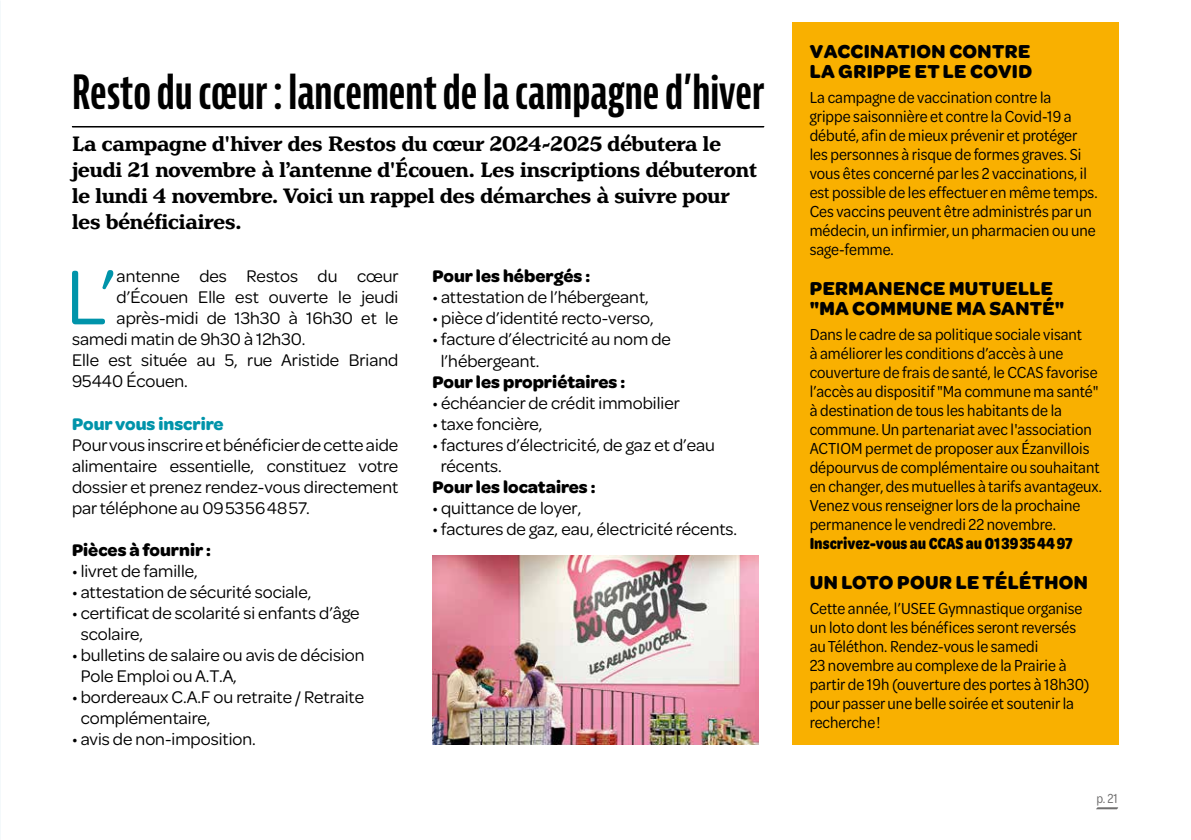
<style>
.page{position:relative;width:1191px;height:840px;background:#fff}
.page>*{position:absolute;margin:0;border:0;box-sizing:border-box;transform-origin:0 0}
.t1{font:82.4px "Omnes";color:#0094aa}
.t2{font:700 extra-condensed 46px "Bernina Sans";color:#000}
.t3{font:700 22px/26px "Henriette";letter-spacing:-.005em;color:#000}
.t4{font:700 20px/20px "Omnes";letter-spacing:.02em;color:#000}
.t5{font:18px/21px "Omnes";color:#000}
.t6{font:700 18px "Omnes";color:#000}
.t7{font:700 18px "Omnes";color:#0094aa}
.t8{font:17px/19px "Omnes Cond";color:#000}
.t9{font:700 17px "Omnes Cond";color:#000}
.t10{font:14px "Omnes Narrow";color:#706f6f}
</style>
<div class="page">
<svg style="left:1096px;top:807px;width:22px;height:2px"></svg>
<svg style="left:72px;top:126px;width:692px;height:1px"></svg>
<div style="left:792px;top:22px;width:327px;height:722px;background:#f9b000"></div>
<img style="left:432px;top:555px;width:326px;height:189px">
<h2 class="t2" style="left:72px;top:66px;width:693px">Resto du cœur: lancement de la campagne d’hiver</h2>
<p class="t3" style="left:72px;top:131px;width:686px">La campagne d'hiver des Restos du cœur 2024-2025 débutera le jeudi 21 novembre à l’antenne d'Écouen. Les inscriptions débuteront le lundi 4 novembre. Voici un rappel des démarches à suivre pour les bénéficiaires.</p>
<h1 class="t1" style="left:66px;top:242px;width:52px">L’</h1>
<p class="t5" style="left:117px;top:264px;width:284px">antenne des Restos du cœur</p>
<p class="t5" style="left:117px;top:286px;width:283px">d’Écouen Elle est ouverte le jeudi</p>
<p class="t5" style="left:117px;top:307px;width:283px">après-midi de 13h30 à 16h30 et le</p>
<p class="t5" style="left:72px;top:328px;width:235px">samedi matin de 9h30 à 12h30.</p>
<p class="t5" style="left:72px;top:349px;width:328px">Elle est située au 5, rue Aristide Briand</p>
<p class="t5" style="left:72px;top:370px;width:117px">95440 Écouen.</p>
<p class="t7" style="left:72px;top:410px;width:153px">Pour vous inscrire</p>
<p class="t5" style="left:72px;top:433px;width:328px;text-align:justify">Pour vous inscrire et bénéficier de cette aide alimentaire essentielle, constituez votre dossier et prenez rendez-vous directement par téléphone au 09 53 56 48 57.</p>
<p class="t6" style="left:72px;top:536px;width:140px">Pièces à fournir :</p>
<p class="t5" style="left:72px;top:559px;width:127px">• livret de famille,</p>
<p class="t5" style="left:72px;top:580px;width:241px">• attestation de sécurité sociale,</p>
<p class="t5" style="left:81px;top:601px;width:280px;text-indent:-9px">• certificat de scolarité si enfants d’âge scolaire,</p>
<p class="t5" style="left:81px;top:643px;width:285px;text-indent:-9px">• bulletins de salaire ou avis de décision<br>Pole Emploi ou A.T.A,</p>
<p class="t5" style="left:81px;top:685px;width:285px;text-indent:-9px">• bordereaux C.A.F ou retraite / Retraite complémentaire,</p>
<p class="t5" style="left:72px;top:727px;width:185px">• avis de non-imposition.</p>
<p class="t6" style="left:432px;top:263px;width:159px">Pour les hébergés :</p>
<p class="t5" style="left:432px;top:286px;width:218px">• attestation de l’hébergeant,</p>
<p class="t5" style="left:432px;top:307px;width:223px">• pièce d’identité recto-verso,</p>
<p class="t5" style="left:441px;top:328px;width:232px;text-indent:-8px">• facture d’électricité au nom de l’hébergeant.</p>
<p class="t6" style="left:432px;top:368px;width:194px">Pour les propriétaires :</p>
<p class="t5" style="left:432px;top:391px;width:249px">• échéancier de crédit immobilier</p>
<p class="t5" style="left:432px;top:412px;width:112px">• taxe foncière,</p>
<p class="t5" style="left:441px;top:433px;width:276px;text-indent:-8px">• factures d’électricité, de gaz et d’eau récents.</p>
<p class="t6" style="left:432px;top:473px;width:165px">Pour les locataires :</p>
<p class="t5" style="left:432px;top:496px;width:150px">• quittance de loyer,</p>
<p class="t5" style="left:432px;top:517px;width:306px">• factures de gaz, eau, électricité récents.</p>
<p class="t4" style="left:810px;top:40px;width:224px">VACCINATION CONTRE<br>LA GRIPPE ET LE COVID</p>
<p class="t8" style="left:809px;top:87px;width:289px">La campagne de vaccination contre la<br>grippe saisonnière et contre la Covid-19 a débuté, afin de mieux prévenir et protéger les personnes à risque de formes graves. Si vous êtes concerné par les 2 vaccinations, il est possible de les effectuer en même temps.<br>Ces vaccins peuvent être administrés par un médecin, un infirmier, un pharmacien ou une sage-femme.</p>
<p class="t4" style="left:809px;top:277px;width:256px">PERMANENCE MUTUELLE "MA COMMUNE MA SANTÉ"</p>
<p class="t8" style="left:809px;top:324px;width:294px">Dans le cadre de sa politique sociale visant<br>à améliorer les conditions d’accès à une couverture de frais de santé, le CCAS favorise l’accès au dispositif "Ma commune ma santé" à destination de tous les habitants de la commune. Un partenariat avec l'association ACTIOM permet de proposer aux Ézanvillois dépourvus de complémentaire ou souhaitant en changer, des mutuelles à tarifs avantageux.<br>Venez vous renseigner lors de la prochaine permanence le vendredi 22 novembre.</p>
<p class="t9" style="left:809px;top:531px;width:264px">Inscrivez-vous au CCAS au 01 39 35 44 97</p>
<p class="t4" style="left:810px;top:571px;width:279px">UN LOTO POUR LE TÉLÉTHON</p>
<p class="t8" style="left:809px;top:597px;width:281px">Cette année, l’USEE Gymnastique organise un loto dont les bénéfices seront reversés au Téléthon. Rendez-vous le samedi<br>23 novembre au complexe de la Prairie à partir de 19h (ouverture des portes à 18h30) pour passer une belle soirée et soutenir la recherche !</p>
<p class="t10" style="left:1096px;top:789px;width:23px">p. 21</p>
</div>
